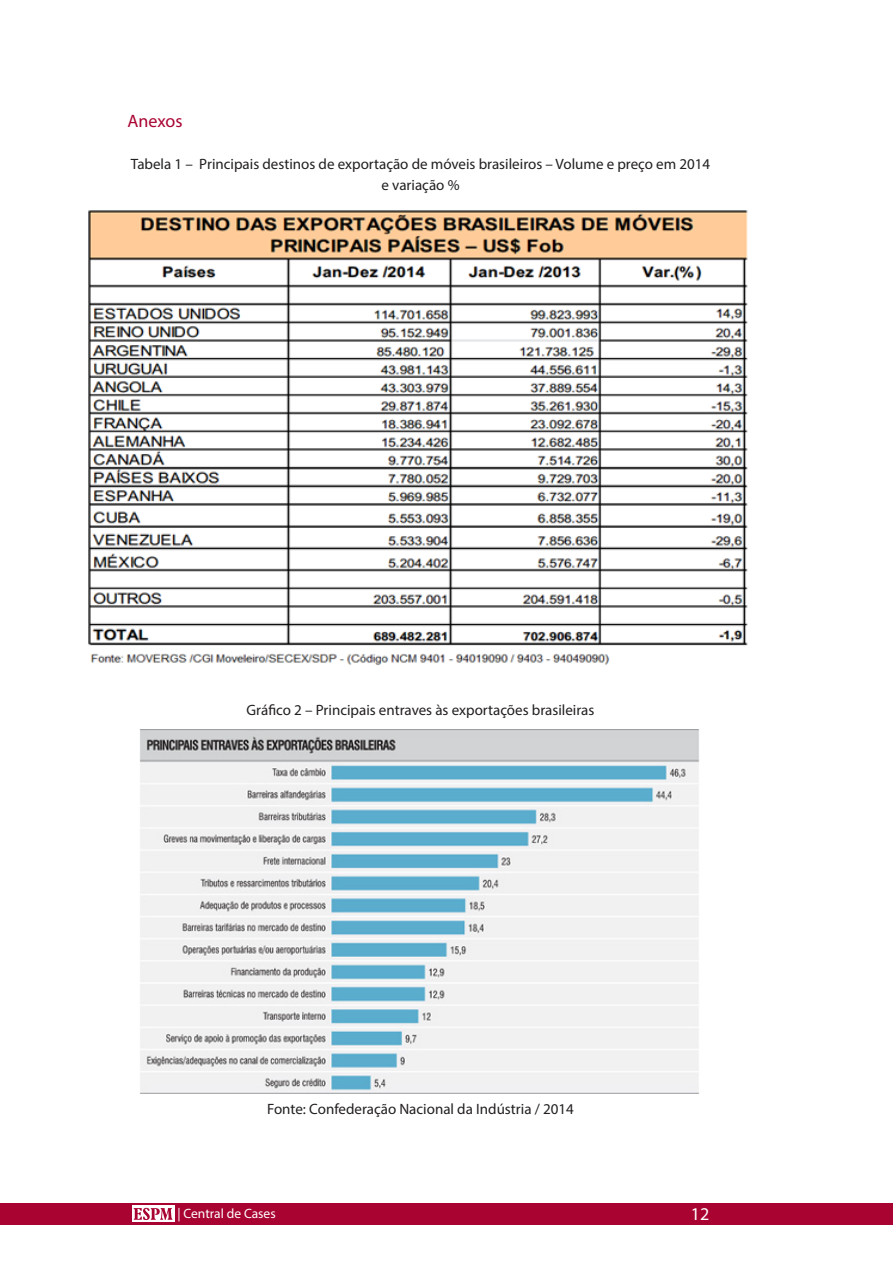
<style>
.page{position:relative;width:893px;height:1263px;background:#fff}
.page>*{position:absolute;margin:0;border:0;box-sizing:border-box;transform-origin:0 0}
.titulo_textocorrido{font:18px "Myriad Pro";letter-spacing:-.005em;color:#a90332}
.t1{font:18px "Myriad Pro";color:#fff}
.corpotexto{font:15px/21px "Myriad Pro";color:#231f20;text-align:center}
.t2{font:13.5px "Myriad Pro";color:#fff}
</style>
<div class="page">
<div style="left:0;top:1203px;width:893px;height:22px;background:#a90332"></div>
<div style="left:132px;top:1206px;width:42px;height:16px;background:#fff"></div>
<svg style="left:134px;top:1208px;width:38px;height:12px"></svg>
<img style="left:88px;top:210px;width:660px;height:455px">
<img style="left:140px;top:729px;width:560px;height:364px">
<p class="titulo_textocorrido" style="left:128px;top:110px;width:56px">Anexos</p>
<p class="corpotexto" style="left:131px;top:154px;width:581px">Tabela 1 – Principais destinos de exportação de móveis brasileiros – Volume e preço em 2014 e variação %</p>
<p class="corpotexto" style="left:247px;top:700px;width:349px">Gráfico 2 – Principais entraves às exportações brasileiras</p>
<p class="corpotexto" style="left:267px;top:1099px;width:308px">Fonte: Confederação Nacional da Indústria / 2014</p>
<p class="t2" style="left:177px;top:1205px;width:100px">| Central de Cases</p>
<p class="t1" style="left:691px;top:1203px;width:20px">12</p>
</div>
